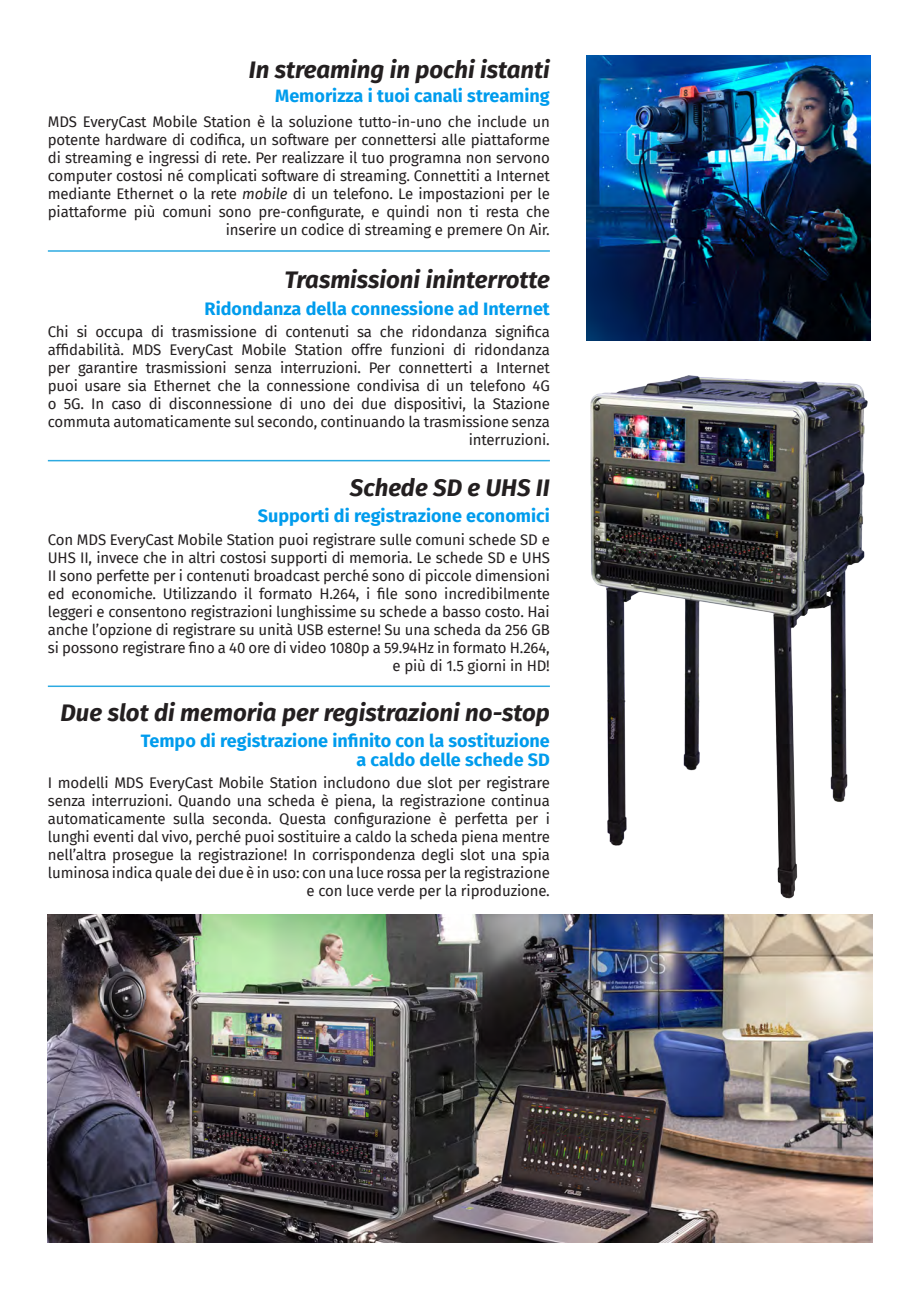
<style>
.page{position:relative;width:919px;height:1289px;background:#fff}
.page>*{position:absolute;margin:0;border:0;box-sizing:border-box;transform-origin:0 0}
.t1{font:italic 700 24px "Fira Sans";color:#231f20}
.t2{font:700 18px/18px "Fira Sans";color:#009ced;text-align:right}
.Stile_di_paragrafo_2{font:15px/18px "Fira Sans";letter-spacing:-.01em;color:#231f20;text-align:right}
.s1{font-style:italic}
</style>
<div class="page">
<hr style="left:48px;top:250px;width:502px;height:2px;background:#2daae1">
<hr style="left:48px;top:460px;width:502px;height:1px;background:#2daae1">
<hr style="left:48px;top:685px;width:502px;height:2px;background:#2daae1">
<img style="left:48px;top:914px;width:824px;height:328px">
<img style="left:590px;top:375px;width:277px;height:523px">
<img style="left:586px;top:55px;width:284px;height:285px">
<p class="t1" style="left:249px;top:49px;width:302px">In streaming in pochi istanti</p>
<p class="t2" style="left:275px;top:86px;width:276px">Memorizza i tuoi canali streaming</p>
<p class="Stile_di_paragrafo_2" style="left:48px;top:112px;width:503px">MDS EveryCast Mobile Station è la soluzione tutto-in-uno che include un potente hardware di codifica, un software per connettersi alle piattaforme di streaming e ingressi di rete. Per realizzare il tuo programna non servono computer costosi né complicati software di streaming. Connettiti a Internet mediante Ethernet o la rete <span class="s1">mobile</span> di un telefono. Le impostazioni per le piattaforme più comuni sono pre-configurate, e quindi non ti resta che inserire un codice di streaming e premere On Air.</p>
<p class="t1" style="left:284px;top:260px;width:267px">Trasmissioni ininterrotte</p>
<p class="t2" style="left:204px;top:298px;width:347px">Ridondanza della connessione ad Internet</p>
<p class="Stile_di_paragrafo_2" style="left:48px;top:323px;width:503px">Chi si occupa di trasmissione di contenuti sa che ridondanza significa affidabilità. MDS EveryCast Mobile Station offre funzioni di ridondanza per garantire trasmissioni senza interruzioni. Per connetterti a Internet puoi usare sia Ethernet che la connessione condivisa di un telefono 4G o 5G. In caso di disconnessione di uno dei due dispositivi, la Stazione commuta automaticamente sul secondo, continuando la trasmissione senza interruzioni.</p>
<p class="t1" style="left:350px;top:467px;width:201px">Schede SD e UHS II</p>
<p class="t2" style="left:258px;top:505px;width:293px">Supporti di registrazione economici</p>
<p class="Stile_di_paragrafo_2" style="left:48px;top:530px;width:503px">Con MDS EveryCast Mobile Station puoi registrare sulle comuni schede SD e UHS II, invece che in altri costosi supporti di memoria. Le schede SD e UHS II sono perfette per i contenuti broadcast perché sono di piccole dimensioni ed economiche. Utilizzando il formato H.264, i file sono incredibilmente leggeri e consentono registrazioni lunghissime su schede a basso costo. Hai anche l’opzione di registrare su unità USB esterne! Su una scheda da 256 GB si possono registrare fino a 40 ore di video 1080p a 59.94Hz in formato H.264, e più di 1.5 giorni in HD!</p>
<p class="t1" style="left:61px;top:692px;width:491px">Due slot di memoria per registrazioni no-stop</p>
<p class="t2" style="left:141px;top:731px;width:410px">Tempo di registrazione infinito con la sostituzione a caldo delle schede SD</p>
<p class="Stile_di_paragrafo_2" style="left:48px;top:773px;width:503px">I modelli MDS EveryCast Mobile Station includono due slot per registrare senza interruzioni. Quando una scheda è piena, la registrazione continua automaticamente sulla seconda. Questa configurazione è perfetta per i lunghi eventi dal vivo, perché puoi sostituire a caldo la scheda piena mentre nell’altra prosegue la registrazione! In corrispondenza degli slot una spia luminosa indica quale dei due è in uso: con una luce rossa per la registrazione e con luce verde per la riproduzione.</p>
</div>
